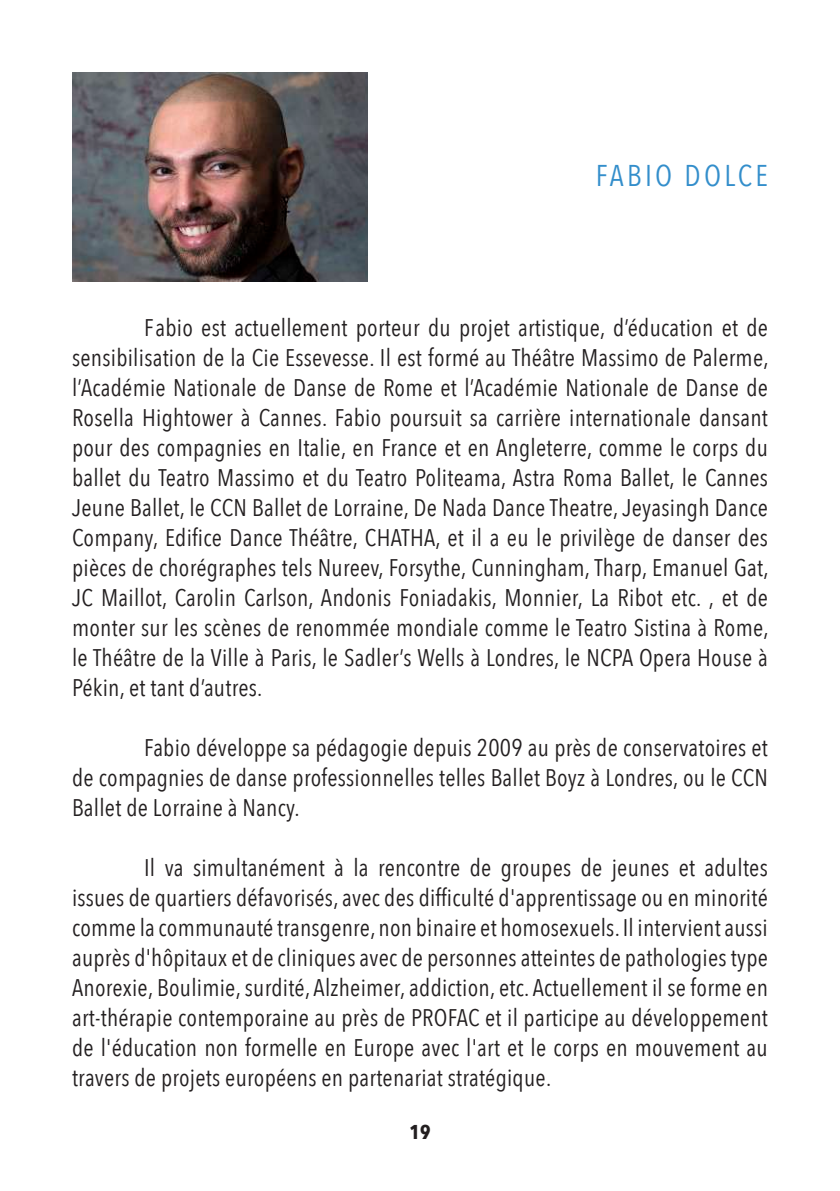
<style>
.page{position:relative;width:840px;height:1191px;background:#fff}
.page>*{position:absolute;margin:0;border:0;box-sizing:border-box;transform-origin:0 0}
.t1{font:30px "Avenir Next Condensed";letter-spacing:.11em;color:#338ecb}
.t2{font:24px/30px "Avenir Next Condensed";letter-spacing:.01em;color:#231f20;text-align:justify}
.t3{font:700 20px "Avenir Next Condensed";color:#231f20}
</style>
<div class="page">
<img style="left:72px;top:72px;width:295px;height:210px">
<p class="t1" style="left:595px;top:150px;width:173px">FABIO DOLCE</p>
<p class="t2" style="left:72px;top:311px;width:697px;text-indent:72px">Fabio est actuellement porteur du projet artistique, d’éducation et de sensibilisation de la Cie Essevesse. Il est formé au Théâtre Massimo de Palerme, l’Académie Nationale de Danse de Rome et l’Académie Nationale de Danse de Rosella Hightower à Cannes. Fabio poursuit sa carrière internationale dansant pour des compagnies en Italie, en France et en Angleterre, comme le corps du ballet du Teatro Massimo et du Teatro Politeama, Astra Roma Ballet, le Cannes Jeune Ballet, le CCN Ballet de Lorraine, De Nada Dance Theatre, Jeyasingh Dance Company, Edifice Dance Théâtre, CHATHA, et il a eu le privilège de danser des pièces de chorégraphes tels Nureev, Forsythe, Cunningham, Tharp, Emanuel Gat, JC Maillot, Carolin Carlson, Andonis Foniadakis, Monnier, La Ribot etc. , et de monter sur les scènes de renommée mondiale comme le Teatro Sistina à Rome, le Théâtre de la Ville à Paris, le Sadler’s Wells à Londres, le NCPA Opera House à Pékin, et tant d’autres.</p>
<p class="t2" style="left:72px;top:731px;width:697px;text-indent:72px">Fabio développe sa pédagogie depuis 2009 au près de conservatoires et de compagnies de danse professionnelles telles Ballet Boyz à Londres, ou le CCN Ballet de Lorraine à Nancy.</p>
<p class="t2" style="left:72px;top:851px;width:697px;text-indent:72px">Il va simultanément à la rencontre de groupes de jeunes et adultes issues de quartiers défavorisés, avec des difficulté d'apprentissage ou en minorité comme la communauté transgenre, non binaire et homosexuels. Il intervient aussi auprès d'hôpitaux et de cliniques avec de personnes atteintes de pathologies type Anorexie, Boulimie, surdité, Alzheimer, addiction, etc. Actuellement il se forme en art-thérapie contemporaine au près de PROFAC et il participe au développement de l'éducation non formelle en Europe avec l'art et le corps en mouvement au travers de projets européens en partenariat stratégique.</p>
<p class="t3" style="left:409px;top:1119px;width:22px">19</p>
</div>
